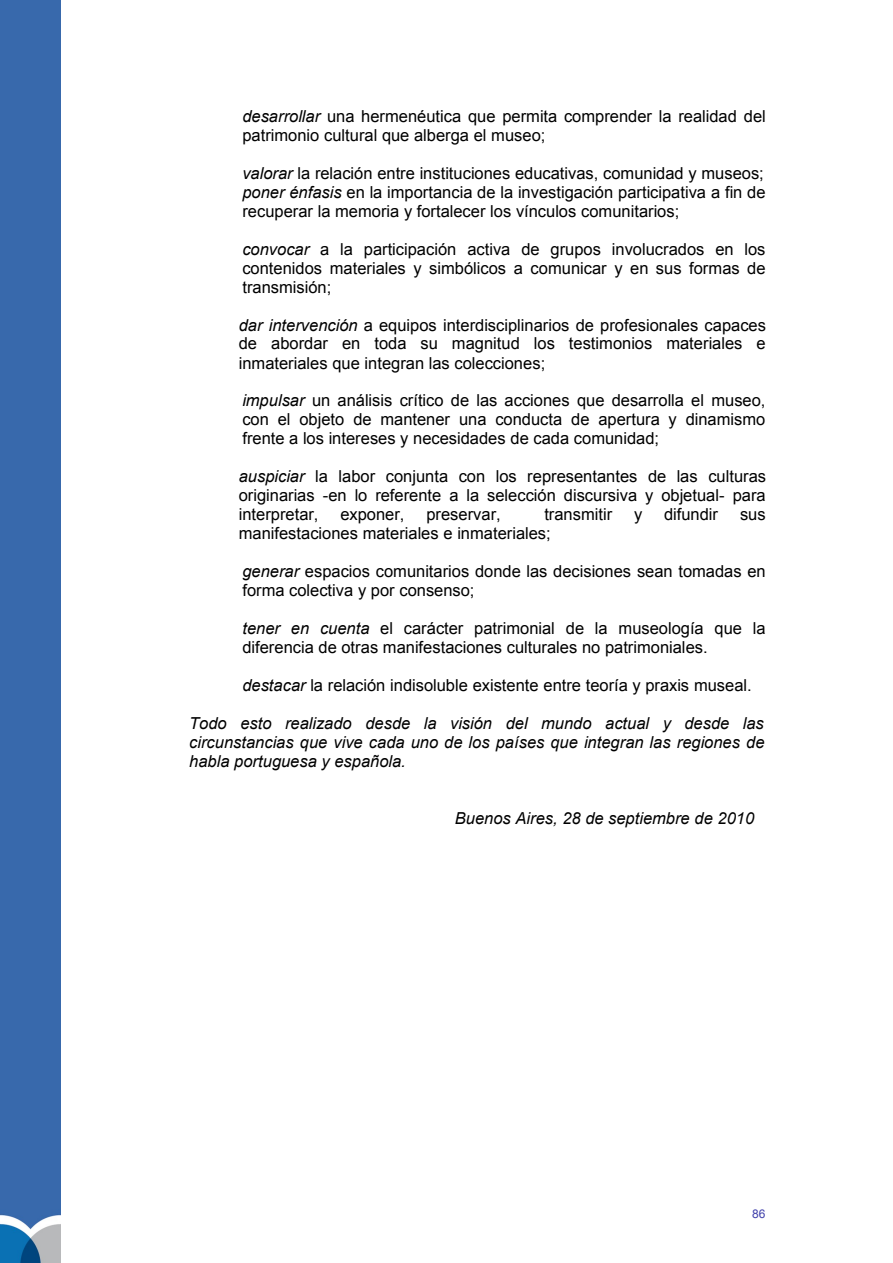
<style>
.page{position:relative;width:893px;height:1263px;background:#fff}
.page>*{position:absolute;margin:0;border:0;box-sizing:border-box;transform-origin:0 0}
.t1{font:16.5px/18.9px "Arial";color:#000;text-align:justify}
.t2{font:italic 16.5px/19px "Arial";color:#000;text-align:justify}
.t3{font:12px "Arial";color:#4040ab}
.s1{font-style:italic}
</style>
<div class="page">
<div style="left:0;top:0;width:61px;height:1263px;background:#3869ac"></div>
<p class="t1" style="left:242px;top:107px;width:525px"><span class="s1">desarrollar</span> una hermenéutica que permita comprender la realidad del patrimonio cultural que alberga el museo;</p>
<p class="t1" style="left:242px;top:164px;width:524px"><span class="s1">valorar</span> la relación entre instituciones educativas, comunidad y museos; <span class="s1">poner énfasis</span> en la importancia de la investigación participativa a fin de recuperar la memoria y fortalecer los vínculos comunitarios;</p>
<p class="t1" style="left:242px;top:240px;width:524px"><span class="s1">convocar</span> a la participación activa de grupos involucrados en los contenidos materiales y simbólicos a comunicar y en sus formas de transmisión;</p>
<p class="t1" style="left:239px;top:315px;width:528px"><span class="s1">dar intervención</span> a equipos interdisciplinarios de profesionales capaces de abordar en toda su magnitud los testimonios materiales e inmateriales que integran las colecciones;</p>
<p class="t1" style="left:242px;top:391px;width:524px"><span class="s1">impulsar</span> un análisis crítico de las acciones que desarrolla el museo, con el objeto de mantener una conducta de apertura y dinamismo frente a los intereses y necesidades de cada comunidad;</p>
<p class="t1" style="left:239px;top:467px;width:529px"><span class="s1">auspiciar</span> la labor conjunta con los representantes de las culturas originarias -en lo referente a la selección discursiva y objetual- para interpretar,</p>
<p class="t1" style="left:340px;top:505px;width:66px">exponer,</p>
<p class="t1" style="left:426px;top:505px;width:76px">preservar,</p>
<p class="t1" style="left:544px;top:505px;width:69px">transmitir</p>
<p class="t1" style="left:634px;top:505px;width:10px">y</p>
<p class="t1" style="left:664px;top:505px;width:55px">difundir</p>
<p class="t1" style="left:740px;top:505px;width:27px">sus</p>
<p class="t1" style="left:239px;top:524px;width:313px">manifestaciones materiales e inmateriales;</p>
<p class="t1" style="left:242px;top:562px;width:525px"><span class="s1">generar</span> espacios comunitarios donde las decisiones sean tomadas en forma colectiva y por consenso;</p>
<p class="t1" style="left:242px;top:619px;width:525px"><span class="s1">tener en cuenta</span> el carácter patrimonial de la museología que la diferencia de otras manifestaciones culturales no patrimoniales.</p>
<p class="t1" style="left:242px;top:676px;width:511px"><span class="s1">destacar</span> la relación indisoluble existente entre teoría y praxis museal.</p>
<p class="t2" style="left:189px;top:714px;width:576px">Todo esto realizado desde la visión del mundo actual y desde las circunstancias que vive cada uno de los países que integran las regiones de habla portuguesa y española.</p>
<p class="t2" style="left:455px;top:809px;width:301px">Buenos Aires, 28 de septiembre de 2010</p>
<p class="t3" style="left:752px;top:1206px;width:15px">86</p>
</div>
